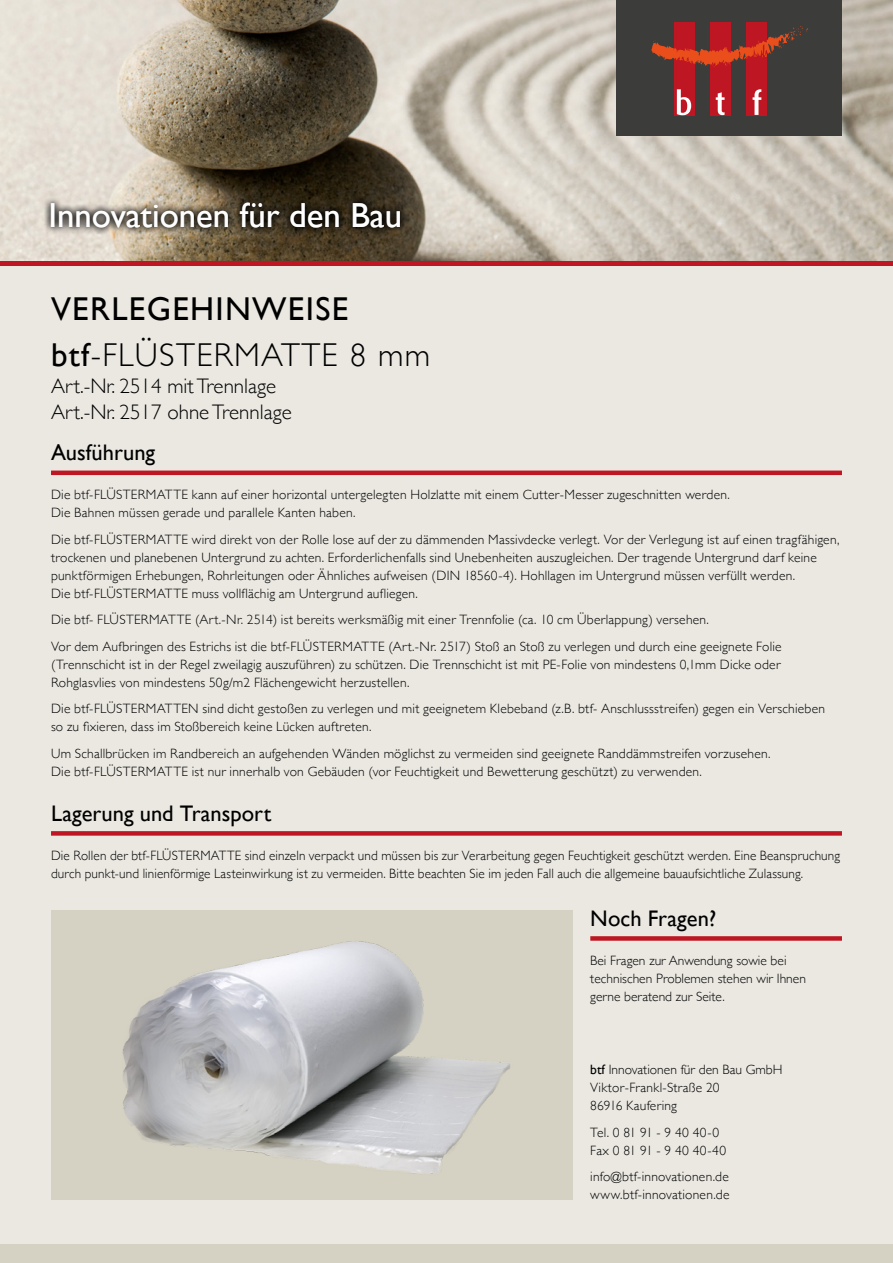
<style>
.page{position:relative;width:893px;height:1263px;background:#eae8e1}
.page>*{position:absolute;margin:0;border:0;box-sizing:border-box;transform-origin:0 0}
.t1{font:34.65px "Gill Sans";color:#fff}
.t2{font:300 33px "Gill Sans";letter-spacing:.04em;color:#000}
.t3{font:33px "Gill Sans";letter-spacing:.04em;color:#000}
.Headline{font:22.5px "Gill Sans";color:#000}
.t4{font:300 21px "Gill Sans";color:#000}
.fließ{font:300 13.5px/18px "Gill Sans";letter-spacing:.015em;color:#000}
.s1{font-weight:400}
</style>
<div class="page">
<img style="left:0;top:0;width:893px;height:261px">
<div style="left:0;top:261px;width:893px;height:5px;background:#be1622"></div>
<div style="left:617px;top:0;width:225px;height:136px;background:#3c3c3b"></div>
<div style="left:674px;top:22px;width:20px;height:94px;background:#be1622"></div>
<div style="left:710px;top:22px;width:21px;height:94px;background:#be1622"></div>
<div style="left:746px;top:22px;width:21px;height:94px;background:#be1622"></div>
<svg style="left:651px;top:26px;width:159px;height:41px"></svg>
<svg style="left:677px;top:89px;width:14px;height:26px"></svg>
<svg style="left:716px;top:92px;width:9px;height:23px"></svg>
<svg style="left:753px;top:89px;width:8px;height:26px"></svg>
<svg style="left:44px;top:196px;width:363px;height:39px;background:#5e5547"></svg>
<div style="left:0;top:1244px;width:893px;height:19px;background:#d5d2c3"></div>
<hr style="left:51px;top:471px;width:791px;height:4px;background:#be1622">
<div style="left:51px;top:831px;width:791px;height:5px;background:#be1622"></div>
<div style="left:590px;top:936px;width:252px;height:5px;background:#be1622"></div>
<div style="left:51px;top:910px;width:521px;height:289px;background:#d5d2c3"></div>
<img style="left:122px;top:941px;width:388px;height:233px">
<h1 class="t1" style="left:49px;top:195px;width:355px">Innovationen für den Bau</h1>
<p class="t3" style="left:51px;top:290px;width:299px">VERLEGEHINWEISE</p>
<p class="t2" style="left:51px;top:329px;width:381px"><span class="s1">btf</span>-FLÜSTERMATTE 8 mm</p>
<p class="t4" style="left:51px;top:370px;width:227px">Art.-Nr. 2514 mit Trennlage</p>
<p class="t4" style="left:51px;top:395px;width:242px">Art.-Nr. 2517 ohne Trennlage</p>
<p class="Headline" style="left:51px;top:439px;width:106px">Ausführung</p>
<p class="fließ" style="left:51px;top:485px;width:680px">Die btf-FLÜSTERMATTE kann auf einer horizontal untergelegten Holzlatte mit einem Cutter-Messer zugeschnitten werden.<br>Die Bahnen müssen gerade und parallele Kanten haben.</p>
<p class="fließ" style="left:51px;top:530px;width:790px">Die btf-FLÜSTERMATTE wird direkt von der Rolle lose auf der zu dämmenden Massivdecke verlegt. Vor der Verlegung ist auf einen tragfähigen, trockenen und planebenen Untergrund zu achten. Erforderlichenfalls sind Unebenheiten auszugleichen. Der tragende Untergrund darf keine punktförmigen Erhebungen, Rohrleitungen oder Ähnliches aufweisen (DIN 18560-4). Hohllagen im Untergrund müssen verfüllt werden.<br>Die btf-FLÜSTERMATTE muss vollflächig am Untergrund aufliegen.</p>
<p class="fließ" style="left:51px;top:610px;width:659px">Die btf- FLÜSTERMATTE (Art.-Nr. 2514) ist bereits werksmäßig mit einer Trennfolie (ca. 10 cm Überlappung) versehen.</p>
<p class="fließ" style="left:51px;top:637px;width:732px;text-align:justify">Vor dem Aufbringen des Estrichs ist die btf-FLÜSTERMATTE (Art.-Nr. 2517) Stoß an Stoß zu verlegen und durch eine geeignete Folie (Trennschicht ist in der Regel zweilagig auszuführen) zu schützen. Die Trennschicht ist mit PE-Folie von mindestens 0,1mm Dicke oder Rohglasvlies von mindestens 50g/m2 Flächengewicht herzustellen.</p>
<p class="fließ" style="left:51px;top:699px;width:776px">Die btf-FLÜSTERMATTEN sind dicht gestoßen zu verlegen und mit geeignetem Klebeband (z.B. btf- Anschlussstreifen) gegen ein Verschieben so zu fixieren, dass im Stoßbereich keine Lücken auftreten.</p>
<p class="fließ" style="left:51px;top:744px;width:721px">Um Schallbrücken im Randbereich an aufgehenden Wänden möglichst zu vermeiden sind geeignete Randdämmstreifen vorzusehen.<br>Die btf-FLÜSTERMATTE ist nur innerhalb von Gebäuden (vor Feuchtigkeit und Bewetterung geschützt) zu verwenden.</p>
<p class="Headline" style="left:51px;top:800px;width:222px">Lagerung und Transport</p>
<p class="fließ" style="left:51px;top:846px;width:790px">Die Rollen der btf-FLÜSTERMATTE sind einzeln verpackt und müssen bis zur Verarbeitung gegen Feuchtigkeit geschützt werden. Eine Beanspruchung durch punkt-und linienförmige Lasteinwirkung ist zu vermeiden. Bitte beachten Sie im jeden Fall auch die allgemeine bauaufsichtliche Zulassung.</p>
<p class="Headline" style="left:590px;top:905px;width:127px">Noch Fragen?</p>
<p class="fließ" style="left:590px;top:951px;width:217px">Bei Fragen zur Anwendung sowie bei technischen Problemen stehen wir Ihnen gerne beratend zur Seite.</p>
<p class="fließ" style="left:590px;top:1060px;width:194px"><span class="s1">btf</span> Innovationen für den Bau GmbH<br>Viktor-Frankl-Straße 20<br>86916 Kaufering</p>
<p class="fließ" style="left:590px;top:1123px;width:137px">Tel. 0 81 91 - 9 40 40-0<br>Fax 0 81 91 - 9 40 40-40</p>
<p class="fließ" style="left:590px;top:1167px;width:141px">info@btf-innovationen.de www.btf-innovationen.de</p>
</div>
